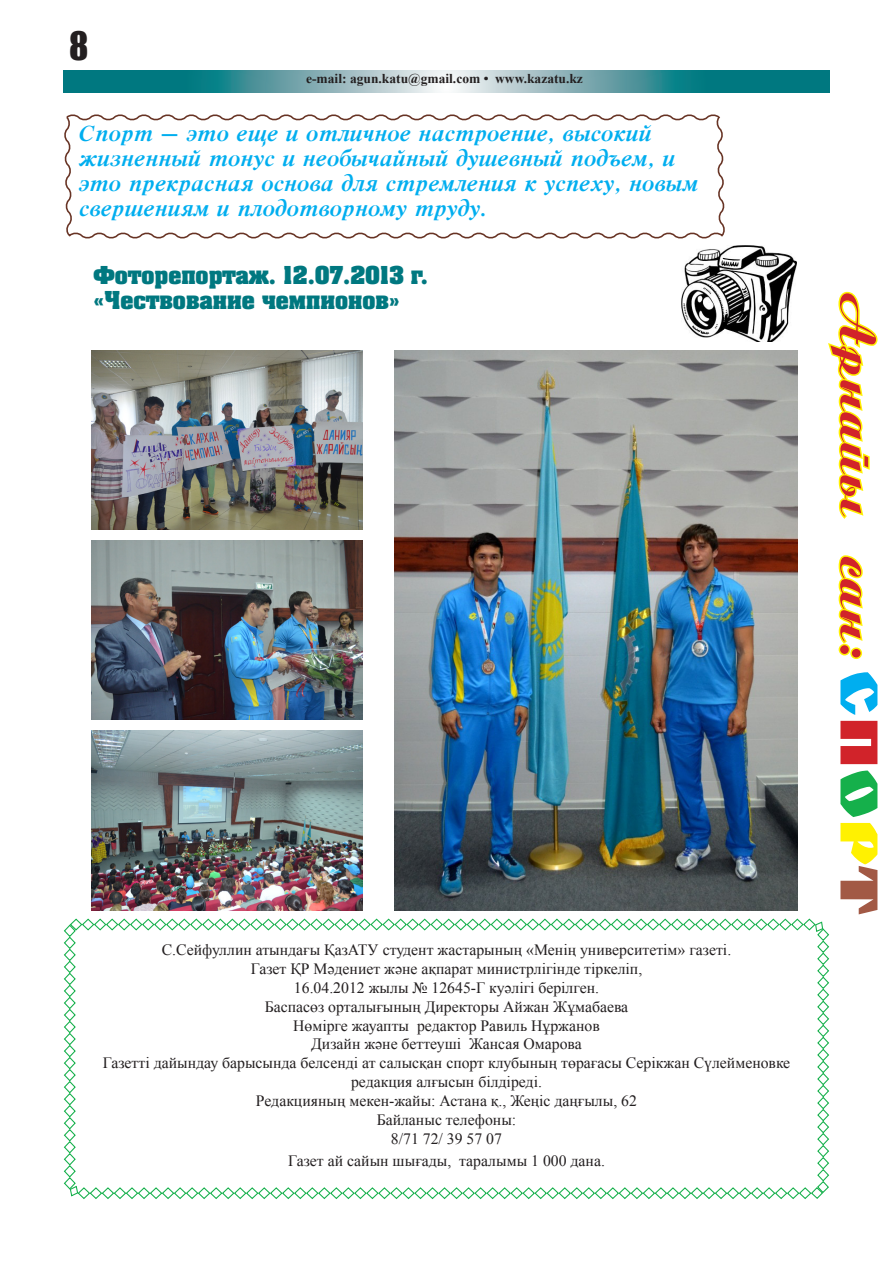
<style>
.page{position:relative;width:893px;height:1263px;background:#fff}
.page>*{position:absolute;margin:0;border:0;box-sizing:border-box;transform-origin:0 0}
.t1{font:51px "KZ Boyarsky";color:#d1232a}
.t2{font:36px "Impact";color:#231f20}
.t3{font:italic 700 21px/25.2px "Respect";color:#00aeef}
.t4{font:700 21px "AG Aalen";color:#007880}
.t5{font:15.75px/18.9px "Times New Roman";color:#231f20;text-align:center}
.t6{font:700 13.5px "Times New Roman";color:#231f20}
.s1{font-family:"Granit CTT";color:#00aeef}
.s2{font-family:"Granit CTT"}
.s3{font-family:"Granit CTT";color:#15b04b}
.s4{font-family:"Granit CTT";color:#fff101}
.s5{font-family:"Granit CTT";color:#a25945}
</style>
<div class="page">
<svg style="left:64px;top:70px;width:765px;height:22px;background:#569ea5"></svg>
<svg style="left:64px;top:114px;width:661px;height:125px"></svg>
<img style="left:681px;top:245px;width:116px;height:95px">
<img style="left:91px;top:350px;width:271px;height:180px">
<img style="left:91px;top:540px;width:271px;height:180px">
<img style="left:394px;top:350px;width:404px;height:560px">
<svg style="left:63px;top:918px;width:767px;height:282px"></svg>
<svg style="left:828px;top:291px;width:50px;height:228px"></svg>
<svg style="left:838px;top:555px;width:25px;height:104px"></svg>
<img style="left:91px;top:730px;width:271px;height:180px">
<h2 class="t2" style="left:69px;top:18px;width:21px">8</h2>
<p class="t6" style="left:306px;top:69px;width:278px">e-mail: agun.katu@gmail.com • www.kazatu.kz</p>
<p class="t3" style="left:79px;top:119px;width:621px">Спорт – это еще и отличное настроение, высокий жизненный тонус и необычайный душевный подъем, и это прекрасная основа для стремления к успеху, новым свершениям и плодотворному труду.</p>
<p class="t4" style="left:94px;top:261px;width:336px">Фоторепортаж. 12.07.2013 г.</p>
<p class="t4" style="left:94px;top:286px;width:308px">«Чествование чемпионов»</p>
<p class="t5" style="left:162px;top:940px;width:571px">С.Сейфуллин атындағы ҚазАТУ студент жастарының «Менің университетім» газеті.</p>
<p class="t5" style="left:251px;top:959px;width:393px">Газет ҚР Мәдениет және ақпарат министрлігінде тіркеліп,</p>
<p class="t5" style="left:294px;top:978px;width:307px">16.04.2012 жылы № 12645-Г куәлігі берілген.</p>
<p class="t5" style="left:265px;top:997px;width:365px">Баспасөз орталығының Директоры Айжан Жұмабаева</p>
<p class="t5" style="left:293px;top:1015px;width:308px">Нөмірге жауапты редактор Равиль Нұржанов</p>
<p class="t5" style="left:311px;top:1034px;width:272px">Дизайн және беттеуші Жансая Омарова</p>
<p class="t5" style="left:103px;top:1053px;width:689px">Газетті дайындау барысында белсенді ат салысқан спорт клубының төрағасы Серікжан Сүлейменовке редакция алғысын білдіреді.</p>
<p class="t5" style="left:256px;top:1091px;width:383px">Редакцияның мекен-жайы: Астана қ., Жеңіс даңғылы, 62</p>
<p class="t5" style="left:377px;top:1110px;width:141px">Байланыс телефоны:</p>
<p class="t5" style="left:391px;top:1129px;width:113px">8/71 72/ 39 57 07</p>
<p class="t5" style="left:288px;top:1150px;width:318px">Газет ай сайын шығады, таралымы 1 000 дана.</p>
<p class="t1" style="left:890px;top:293px;width:626px;rotate:90deg">Арнайы сан: <span class="s1">С</span><span class="s2">П</span><span class="s3">О</span><span class="s4">Р</span><span class="s5">Т</span></p>
</div>
